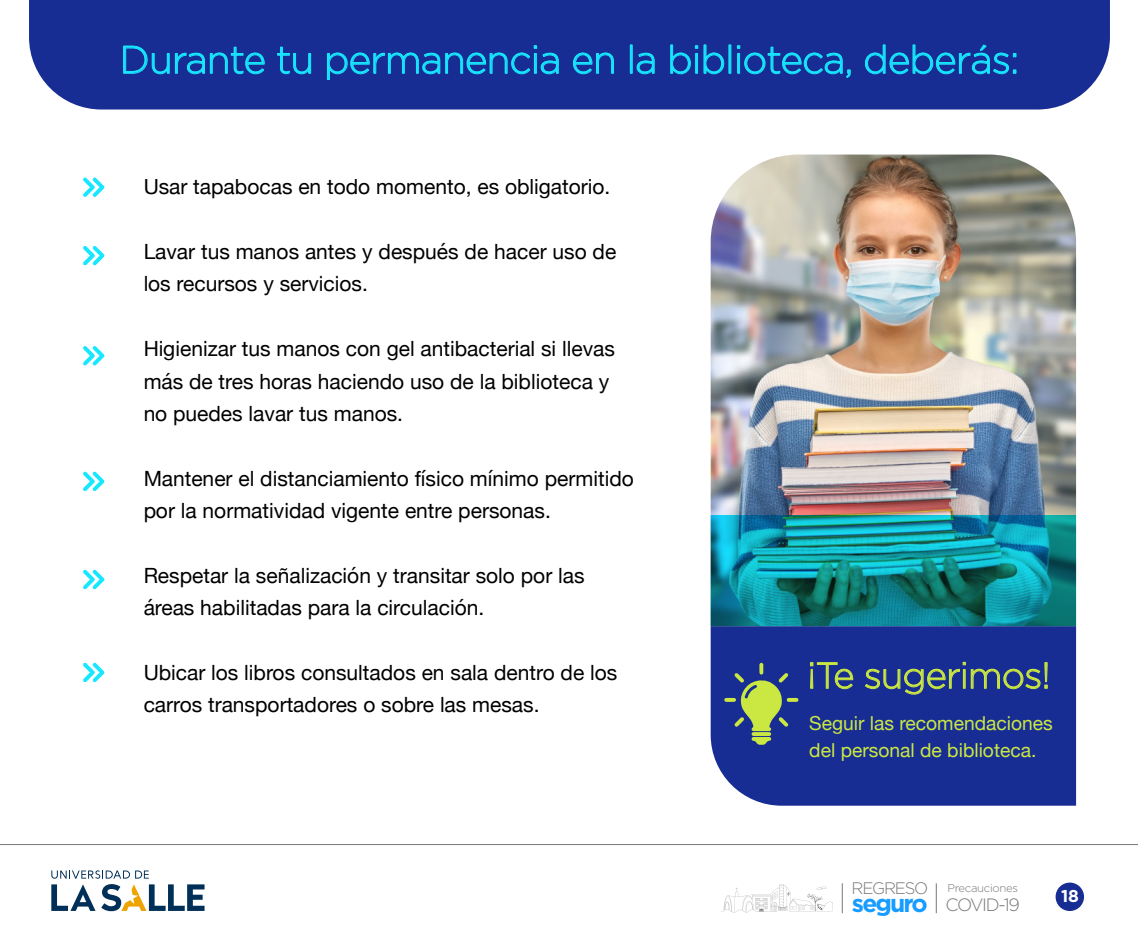
<style>
.page{position:relative;width:1138px;height:945px;background:#fff}
.page>*{position:absolute;margin:0;border:0;box-sizing:border-box;transform-origin:0 0}
.t1{font:300 38.76px "Gotham";letter-spacing:-.025em;color:#17e7ff}
.t2{font:300 36.49px "Gotham";letter-spacing:-.025em;color:#cbe742}
.t3{font:700 24.5px "Gotham";letter-spacing:-.075em;color:#179cff}
.t4{font:21px/32.4px "Helvetica Neue";color:#000}
.t5{font:19.25px/27.1px "Helvetica Neue";color:#cbe742}
.t6{font:300 17.85px "Gotham";letter-spacing:-.075em;color:#787878}
.t7{font:700 17.06px "Gotham";color:#fff}
.t8{font:300 16.62px "Gotham";letter-spacing:-.075em;color:#787878}
.t9{font:300 11.29px "Gotham";letter-spacing:-.025em;color:#787878}
</style>
<div class="page">
<div style="left:29px;top:0;width:1080px;height:110px;background:#172d93"></div>
<div style="left:710px;top:626px;width:366px;height:180px;background:#172d93"></div>
<svg style="left:809px;top:662px;width:44px;height:28px"></svg>
<svg style="left:864px;top:662px;width:184px;height:33px;background:#354c85"></svg>
<svg style="left:123px;top:45px;width:142px;height:30px;background:#174fa7"></svg>
<svg style="left:277px;top:46px;width:34px;height:29px"></svg>
<svg style="left:327px;top:45px;width:232px;height:35px;background:#1748a3"></svg>
<svg style="left:572px;top:52px;width:42px;height:23px"></svg>
<div style="left:630px;top:45px;width:2px;height:29px;border:1px solid #17e7ff"></div>
<svg style="left:636px;top:52px;width:19px;height:23px"></svg>
<svg style="left:670px;top:44px;width:54px;height:31px;background:#1754a9"></svg>
<svg style="left:737px;top:45px;width:114px;height:34px;background:#174ba4"></svg>
<svg style="left:864px;top:44px;width:152px;height:31px;background:#1750a7"></svg>
<svg style="left:83px;top:178px;width:22px;height:19px"></svg>
<svg style="left:83px;top:246px;width:22px;height:19px"></svg>
<svg style="left:83px;top:346px;width:22px;height:20px"></svg>
<svg style="left:83px;top:472px;width:22px;height:19px"></svg>
<svg style="left:83px;top:570px;width:22px;height:19px"></svg>
<svg style="left:83px;top:663px;width:22px;height:19px"></svg>
<img style="left:710px;top:155px;width:366px;height:360px">
<svg style="left:710px;top:515px;width:366px;height:111px;background:#0f8c96"></svg>
<svg style="left:724px;top:663px;width:74px;height:82px;background:#506879"></svg>
<svg style="left:51px;top:870px;width:153px;height:41px"></svg>
<hr style="left:0;top:844px;width:1138px;height:1px;background:#787878">
<svg style="left:721px;top:884px;width:112px;height:28px"></svg>
<hr style="left:935px;top:883px;width:1px;height:30px;background:#787878">
<hr style="left:841px;top:883px;width:1px;height:30px;background:#787878">
<div style="left:1055px;top:883px;width:29px;height:28px;background:#172d93;border-radius:50%"></div>
<h1 class="t1" style="left:120px;top:39px;width:901px">Durante tu permanencia en la biblioteca, deberás:</h1>
<p class="t4" style="left:143px;top:172px;width:468px">Usar tapabocas en todo momento, es obligatorio.</p>
<p class="t4" style="left:143px;top:237px;width:474px">Lavar tus manos antes y después de hacer uso de los recursos y servicios.</p>
<p class="t4" style="left:143px;top:334px;width:473px">Higienizar tus manos con gel antibacterial si llevas más de tres horas haciendo uso de la biblioteca y no puedes lavar tus manos.</p>
<p class="t4" style="left:143px;top:463px;width:492px">Mantener el distanciamiento físico mínimo permitido por la normatividad vigente entre personas.</p>
<p class="t4" style="left:143px;top:560px;width:442px">Respetar la señalización y transitar solo por las áreas habilitadas para la circulación.</p>
<p class="t4" style="left:143px;top:657px;width:475px">Ubicar los libros consultados en sala dentro de los carros transportadores o sobre las mesas.</p>
<h2 class="t2" style="left:807px;top:656px;width:245px">¡Te sugerimos!</h2>
<p class="t5" style="left:809px;top:710px;width:245px">Seguir las recomendaciones del personal de biblioteca.</p>
<p class="t8" style="left:851px;top:879px;width:78px">REGRESO</p>
<p class="t3" style="left:852px;top:890px;width:77px">seguro</p>
<p class="t9" style="left:947px;top:882px;width:72px">Precauciones</p>
<p class="t6" style="left:945px;top:895px;width:76px">COVID-19</p>
<p class="t7" style="left:1061px;top:886px;width:19px">18</p>
</div>
